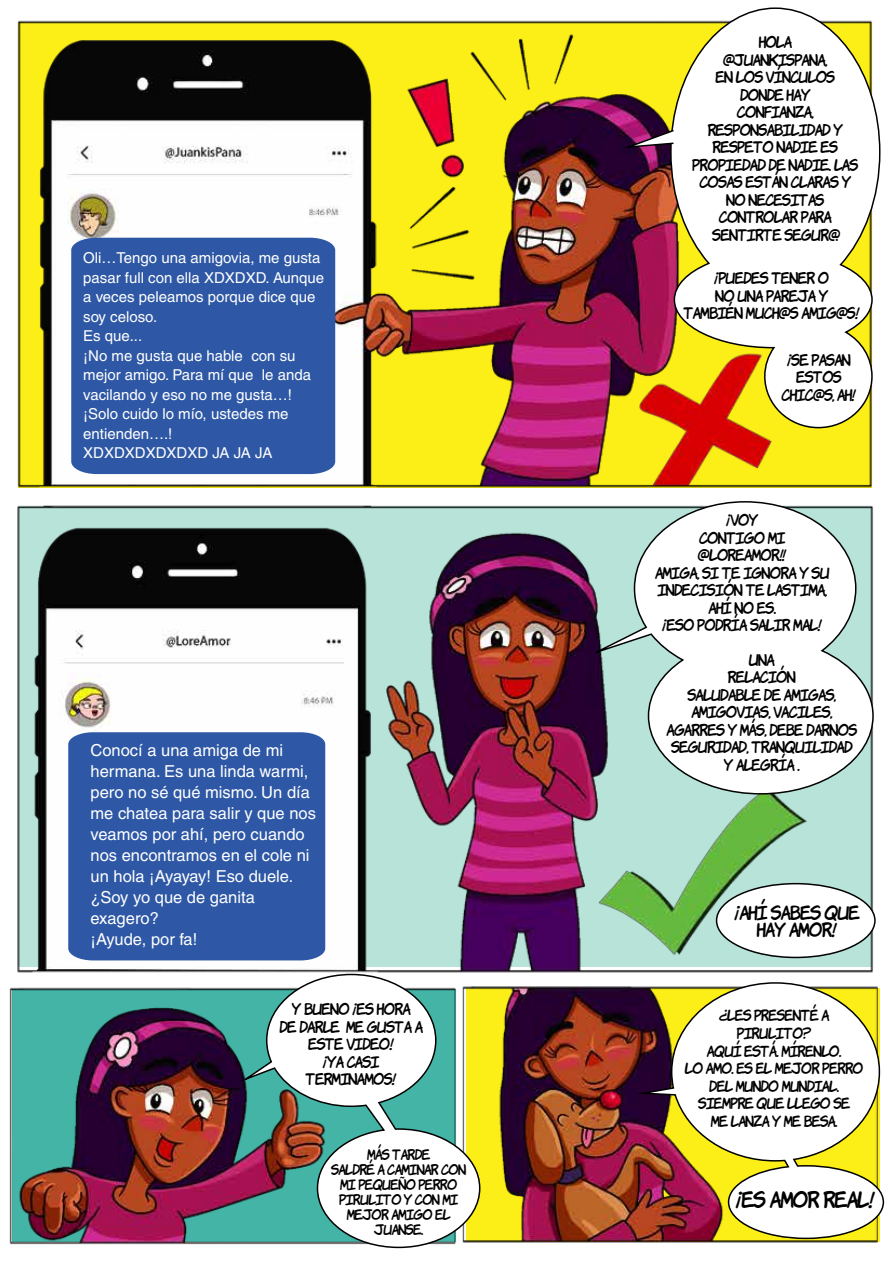
<style>
.page{position:relative;width:893px;height:1263px;background:#fff}
.page>*{position:absolute;margin:0;border:0;box-sizing:border-box;transform-origin:0 0}
.t1{font:21px "Komika Hand";letter-spacing:-.055em;color:#000;scale:.94 1}
.t2{font:18.15px/16.4px "Komika Hand";letter-spacing:-.055em;color:#000;text-align:center;scale:.94 1}
.t3{font:16.5px/21px "Helvetica";color:#fff}
.t4{font:15px/17.5px "Komika Hand";letter-spacing:-.055em;color:#000;text-align:center;scale:.94 1}
.t5{font:15px/19.5px "Helvetica";color:#fff}
.t6{font:14.25px/17.5px "Komika Hand";letter-spacing:-.055em;color:#000;text-align:center;scale:.94 1}
.t7{font:13.5px/15px "Komika Hand";letter-spacing:-.055em;color:#000;text-align:center;scale:.94 1}
</style>
<div class="page">
<img style="left:9px;top:20px;width:871px;height:1225px">
<div style="left:71px;top:238px;width:264px;height:236px;background:#2e58a5"></div>
<div style="left:68px;top:732px;width:257px;height:228px;background:#2e58a5"></div>
<div style="left:717px;top:884px;width:158px;height:73px;background:#fff;border-radius:50%"></div>
<div style="left:716px;top:883px;width:160px;height:75px;border:2px solid #000;border-radius:50%"></div>
<svg style="left:234px;top:973px;width:247px;height:276px"></svg>
<svg style="left:630px;top:981px;width:255px;height:259px"></svg>
<svg style="left:669px;top:7px;width:212px;height:422px"></svg>
<svg style="left:617px;top:129px;width:58px;height:20px"></svg>
<svg style="left:577px;top:500px;width:297px;height:295px"></svg>
<p class="t5" style="left:83px;top:248px;width:243px">Oli…Tengo una amigovia, me gusta pasar full con ella XDXDXD. Aunque a veces peleamos porque dice que soy celoso.<br>Es que...<br>¡No me gusta que hable con su mejor amigo. Para mí que le anda vacilando y eso no me gusta…! ¡Solo cuido lo mío, ustedes me entienden….!<br>XDXDXDXDXDXD JA JA JA</p>
<p class="t3" style="left:91px;top:739px;width:227px">Conocí a una amiga de mi hermana. Es una linda warmi, pero no sé qué mismo. Un día me chatea para salir y que nos veamos por ahí, pero cuando nos encontramos en el cole ni un hola ¡Ayayay! Eso duele. ¿Soy yo que de ganita exagero?<br>¡Ayude, por fa!</p>
<p class="t4" style="left:280px;top:999px;width:154px">Y BUENO ¡ES HORA<br>DE DARLE ME GUSTA A<br>ESTE VIDEO!<br>¡YA CASI<br>TERMINAMOS!</p>
<p class="t7" style="left:331px;top:1146px;width:145px">MÁS TARDE<br>SALDRÉ A CAMINAR CON<br>MI PEQUEÑO PERRO<br>PIRULITO Y CON MI<br>MEJOR AMIGO EL<br>JUANSE.</p>
<p class="t4" style="left:692px;top:32px;width:178px">HOLA<br>@JUANKISPANA,<br>EN LOS VÍNCULOS<br>DONDE HAY<br>CONFIANZA,<br>RESPONSABILIDAD Y<br>RESPETO NADIE ES<br>PROPIEDAD DE NADIE. LAS<br>COSAS ESTÁN CLARAS Y<br>NO NECESITAS<br>CONTROLAR PARA<br>SENTIRTE SEGUR@.</p>
<p class="t4" style="left:683px;top:268px;width:189px">¡PUEDES TENER O<br>NO UNA PAREJA Y<br>TAMBIÉN MUCH@S AMIG@S!</p>
<p class="t4" style="left:781px;top:349px;width:81px">¡SE PASAN<br>ESTOS<br>CHIC@S, AH!</p>
<p class="t4" style="left:655px;top:510px;width:187px">¡VOY<br>CONTIGO MI @LOREAMOR!!<br>AMIGA, SI TE IGNORA Y SU<br>INDECISIÓN TE LASTIMA,<br>AHÍ NO ES.<br>¡ESO PODRÍA SALIR MAL!</p>
<p class="t4" style="left:666px;top:650px;width:205px">UNA<br>RELACIÓN<br>SALUDABLE DE AMIGAS,<br>AMIGOVIAS, VACILES,<br>AGARRES Y MÁS, DEBE DARNOS<br>SEGURIDAD, TRANQUILIDAD<br>Y ALEGRÍA .</p>
<p class="t2" style="left:734px;top:903px;width:135px">¡AHÍ SABES QUE<br>HAY AMOR!</p>
<p class="t6" style="left:685px;top:1005px;width:192px">¿LES PRESENTÉ A<br>PIRULITO?<br>AQUÍ ESTÁ. MÍRENLO.<br>LO AMO. ES EL MEJOR PERRO<br>DEL MUNDO MUNDIAL.<br>SIEMPRE QUE LLEGO SE<br>ME LANZA Y ME BESA.</p>
<h1 class="t1" style="left:736px;top:1183px;width:150px">¡ES AMOR REAL!</h1>
</div>
